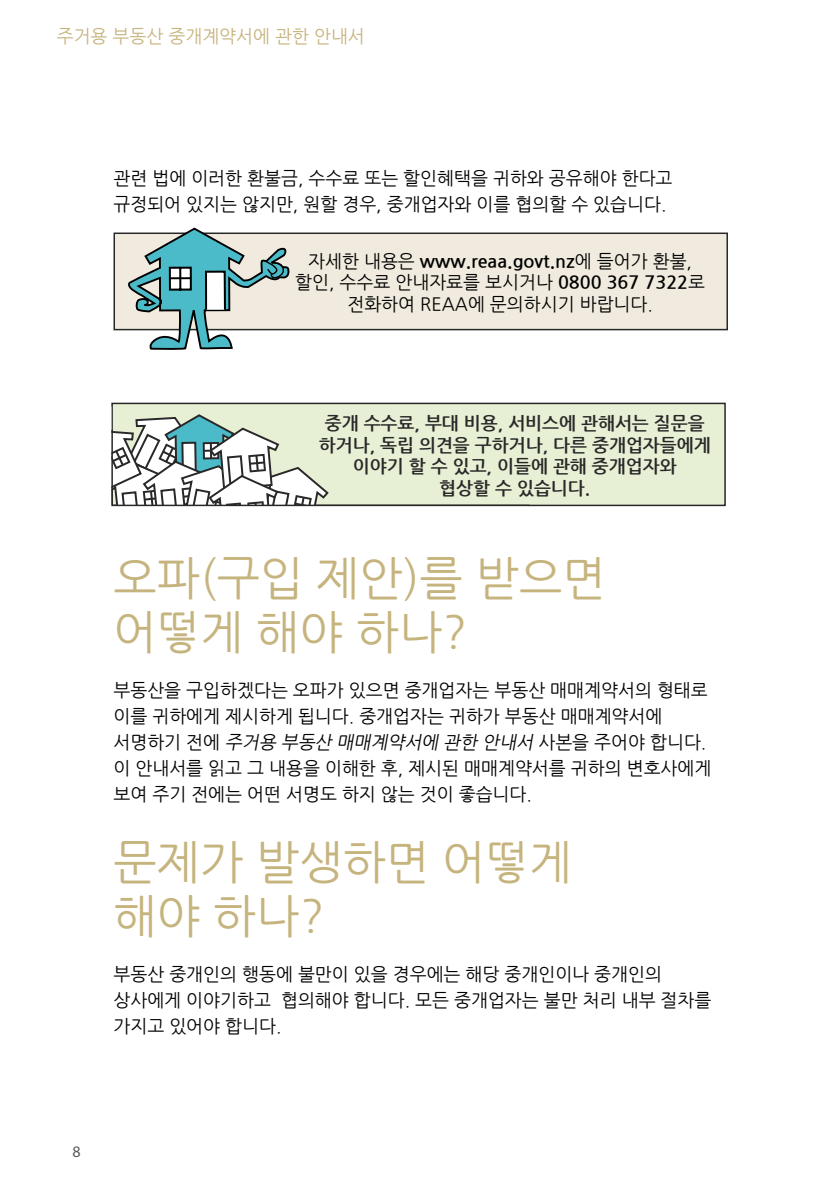
<style>
.page{position:relative;width:840px;height:1191px;background:#fff}
.page>*{position:absolute;margin:0;border:0;box-sizing:border-box;transform-origin:0 0}
.t1{font:46px/54px "Nanum Gothic";color:#c6b47e}
.t2{font:18px/26px "Nanum Gothic";color:#000}
.t3{font:700 18px/21.6px "Nanum Gothic";color:#292829;text-align:center}
.t4{font:18px "Nanum Gothic";color:#c6b47e}
.t5{font:16px "Myriad Pro";color:#58595b}
.s1{font-weight:700}
.s2{font-style:italic}
</style>
<div class="page">
<div style="left:111px;top:403px;width:614px;height:103px;background:#e7f0d4;border:2px solid #292829"></div>
<svg style="left:111px;top:407px;width:417px;height:100px"></svg>
<hr style="left:111px;top:504px;width:418px;height:2px;background:#292829">
<hr style="left:111px;top:430px;width:2px;height:74px;background:#292829">
<div style="left:113px;top:232px;width:614px;height:98px;background:#f0ebde;border:2px solid #292829"></div>
<svg style="left:113px;top:227px;width:178px;height:123px"></svg>
<hr style="left:169px;top:277px;width:22px;height:2px;background:#000">
<p class="t4" style="left:57px;top:27px;width:309px">주거용 부동산 중개계약서에 관한 안내서</p>
<p class="t2" style="left:113px;top:165px;width:560px">관련 법에 이러한 환불금, 수수료 또는 할인혜택을 귀하와 공유해야 한다고 규정되어 있지는 않지만, 원할 경우, 중개업자와 이를 협의할 수 있습니다.</p>
<p class="t2" style="left:295px;top:250px;width:411px;line-height:21.6px;text-align:center">자세한 내용은 <span class="s1">www.reaa.govt.nz</span>에 들어가 환불, 할인, 수수료 안내자료를 보시거나 <span class="s1">0800 367 7322</span>로 전화하여 REAA에 문의하시기 바랍니다.</p>
<p class="t3" style="left:318px;top:413px;width:393px">중개 수수료, 부대 비용, 서비스에 관해서는 질문을 하거나, 독립 의견을 구하거나, 다른 중개업자들에게 이야기 할 수 있고, 이들에 관해 중개업자와<br>협상할 수 있습니다.</p>
<h1 class="t1" style="left:113px;top:552px;width:493px">오파(구입 제안)를 받으면 어떻게 해야 하나?</h1>
<p class="t2" style="left:113px;top:677px;width:599px">부동산을 구입하겠다는 오파가 있으면 중개업자는 부동산 매매계약서의 형태로 이를 귀하에게 제시하게 됩니다. 중개업자는 귀하가 부동산 매매계약서에<br>서 명 하 기 전 에 <span class="s2">주거용 부동산 매매계약서에 관한 안내서</span> 사본 을 주 어 야 합 니 다 . 이 안내서를 읽고 그 내용을 이해한 후, 제시된 매매계약서를 귀하의 변호사에게 보여 주기 전에는 어떤 서명도 하지 않는 것이 좋습니다.</p>
<h1 class="t1" style="left:113px;top:836px;width:460px">문제가 발생하면 어떻게 해야 하나?</h1>
<p class="t2" style="left:113px;top:961px;width:599px">부동산 중개인의 행동에 불만이 있을 경우에는 해당 중개인이나 중개인의 상사에게 이야기하고 협의해야 합니다. 모든 중개업자는 불만 처리 내부 절차를 가지고 있어야 합니다.</p>
<p class="t5" style="left:72px;top:1141px;width:10px">8</p>
</div>
